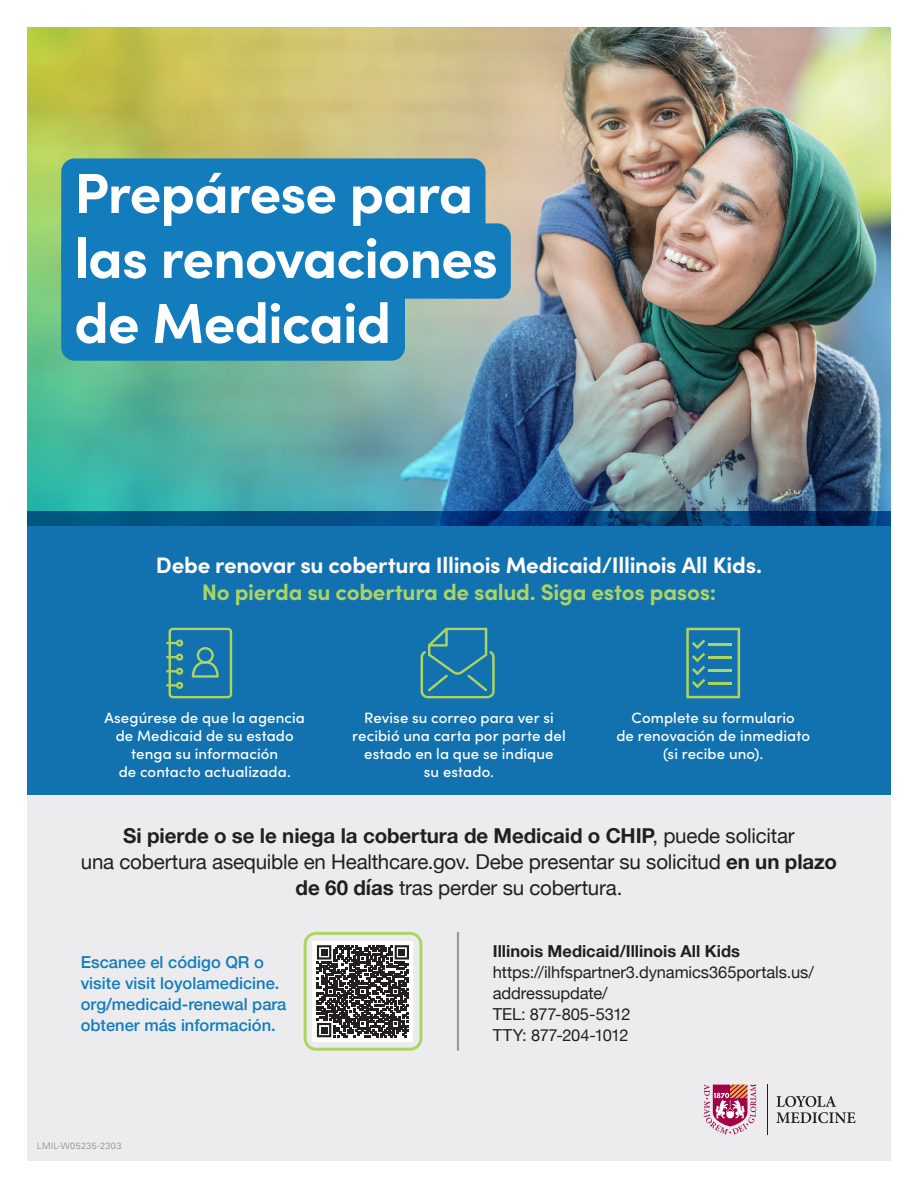
<style>
.page{position:relative;width:918px;height:1188px;background:#fff}
.page>*{position:absolute;margin:0;border:0;box-sizing:border-box;transform-origin:0 0}
.t1{font:700 56.55px/64.9px "Sofia Pro";letter-spacing:-.02em;color:#fff}
.t2{font:700 22.5px "Sofia Pro";letter-spacing:-.015em;color:#fff}
.t3{font:700 22.5px "Sofia Pro";letter-spacing:-.015em;color:#add461}
.t4{font:20.55px/26px "Helvetica Neue";letter-spacing:-.01em;color:#231f20;text-align:center}
.t5{font:500 16.5px/21px "Helvetica Neue";color:#137cbc}
.t6{font:16.5px/21px "Helvetica Neue";letter-spacing:-.01em;color:#231f20}
.t7{font:700 16.5px "Helvetica Neue";color:#231f20}
.t8{font:500 15px/18px "Sofia Pro";letter-spacing:.005em;color:#fff;text-align:center}
.t9{font:300 9px "Univers LT Std";letter-spacing:.035em;color:#808285}
.s1{font-weight:700}
</style>
<div class="page">
<div style="left:17px;top:526px;width:879px;height:648px;background:#ececee"></div>
<div style="left:0;top:1161px;width:918px;height:27px;background:#fff"></div>
<img style="left:27px;top:27px;width:864px;height:485px">
<div style="left:17px;top:512px;width:886px;height:283px;background:#1172af"></div>
<div style="left:891px;top:0;width:27px;height:1188px;background:#fff"></div>
<div style="left:0;top:0;width:27px;height:1188px;background:#fff"></div>
<div style="left:61px;top:158px;width:425px;height:94px;background:#137cbc"></div>
<div style="left:61px;top:252px;width:344px;height:109px;background:#137cbc"></div>
<div style="left:137px;top:223px;width:374px;height:76px;background:#137cbc;border-radius:14px"></div>
<svg style="left:686px;top:628px;width:54px;height:70px"></svg>
<hr style="left:709px;top:643px;width:23px;height:3px;background:#add461">
<hr style="left:709px;top:656px;width:23px;height:3px;background:#add461">
<hr style="left:709px;top:669px;width:23px;height:3px;background:#add461">
<hr style="left:709px;top:683px;width:23px;height:2px;background:#add461">
<svg style="left:421px;top:628px;width:74px;height:70px"></svg>
<svg style="left:166px;top:628px;width:66px;height:70px"></svg>
<div style="left:304px;top:932px;width:118px;height:119px;border:3px solid #add461;border-radius:11px"></div>
<svg style="left:703px;top:1084px;width:53px;height:51px"></svg>
<hr style="left:767px;top:1085px;width:1px;height:50px;background:#231f20">
<svg style="left:776px;top:1096px;width:80px;height:27px"></svg>
<hr style="left:457px;top:932px;width:2px;height:119px;background:#231f20">
<div style="left:313px;top:941px;width:100px;height:100px;background:#fff"></div>
<svg style="left:317px;top:945px;width:92px;height:92px"></svg>
<h1 class="t1" style="left:74px;top:156px;width:425px">Prepárese para las renovaciones de Medicaid</h1>
<h2 class="t2" style="left:156px;top:548px;width:608px">Debe renovar su cobertura Illinois Medicaid/Illinois All Kids.</h2>
<h2 class="t3" style="left:202px;top:575px;width:516px">No pierda su cobertura de salud. Siga estos pasos:</h2>
<p class="t8" style="left:105px;top:708px;width:202px">Asegúrese de que la agencia de Medicaid de su estado tenga su información<br>de contacto actualizada.</p>
<p class="t8" style="left:352px;top:708px;width:215px">Revise su correo para ver si recibió una carta por parte del estado en la que se indique<br>su estado.</p>
<p class="t8" style="left:616px;top:708px;width:195px">Complete su formulario<br>de renovación de inmediato (si recibe uno).</p>
<h3 class="t4" style="left:81px;top:824px;width:758px"><span class="s1">Si pierde o se le niega la cobertura de Medicaid o CHIP</span>, puede solicitar<br>una cobertura asequible en Healthcare.gov. Debe presentar su solicitud <span class="s1">en un plazo de 60 días</span> tras perder su cobertura.</h3>
<p class="t5" style="left:81px;top:950px;width:207px">Escanee el código QR o visite visit loyolamedicine. org/medicaid-renewal para obtener más información.</p>
<p class="t9" style="left:37px;top:1141px;width:86px">LMIL-W05235-2303</p>
<p class="t7" style="left:493px;top:939px;width:249px">Illinois Medicaid/Illinois All Kids</p>
<p class="t6" style="left:493px;top:963px;width:323px">https://ilhfspartner3.dynamics365portals.us/ addressupdate/<br>TEL: 877-805-5312<br>TTY: 877-204-1012</p>
</div>
